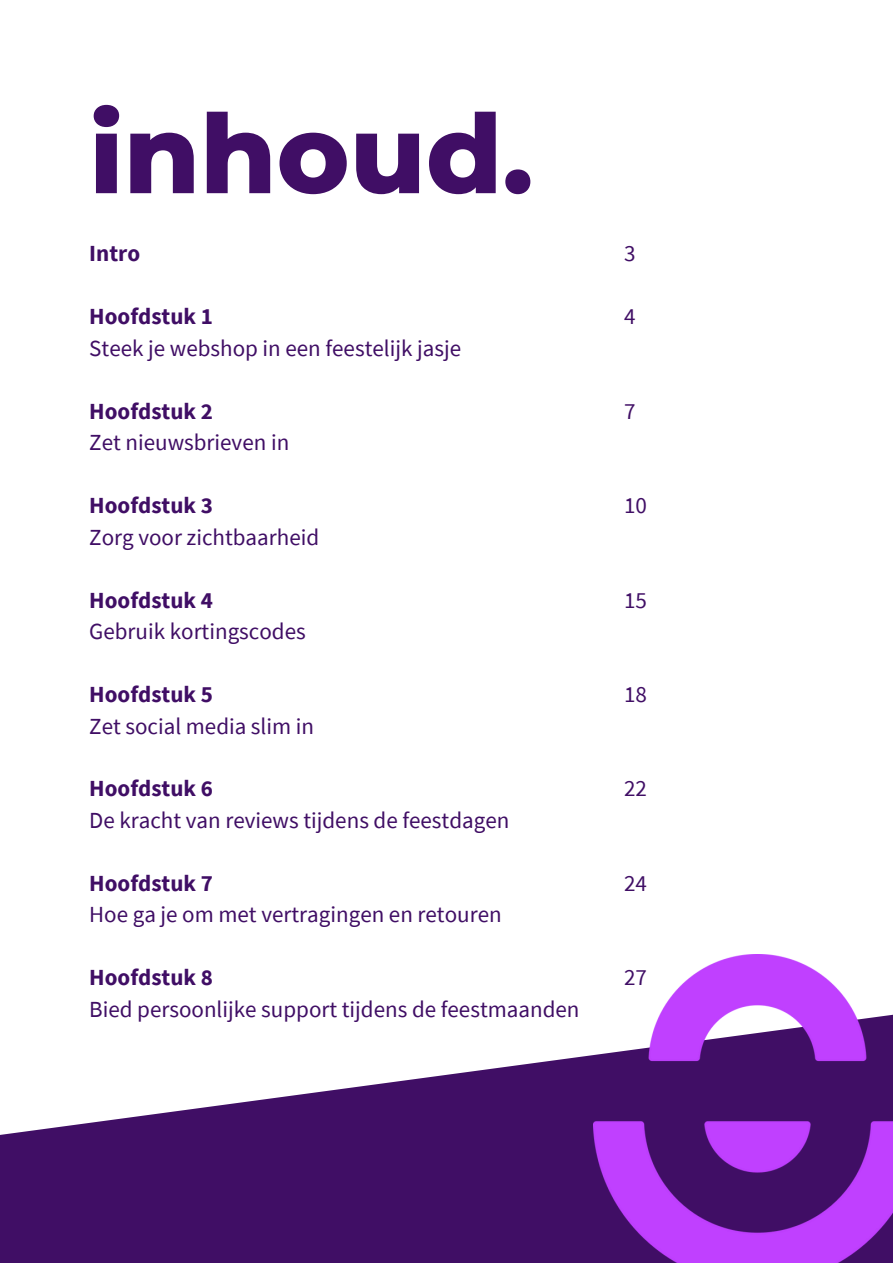
<style>
.page{position:relative;width:893px;height:1264px;background:#fff}
.page>*{position:absolute;margin:0;border:0;box-sizing:border-box;transform-origin:0 0}
.t1{font:800 109.8px "Montserrat";color:#400e65}
.t2{font:22.95px "Source Sans Pro";color:#400e65}
.t3{font:700 22.95px "Source Sans Pro";color:#400e65}
</style>
<div class="page">
<svg style="left:0;top:1055px;width:593px;height:207px;fill:#400e65"></svg>
<img style="left:593px;top:954px;width:299px;height:308px">
<p class="t1" style="left:89px;top:87px;width:445px">inhoud.</p>
<p class="t3" style="left:89px;top:238px;width:52px">Intro</p>
<p class="t3" style="left:89px;top:301px;width:125px">Hoofdstuk 1</p>
<p class="t2" style="left:89px;top:333px;width:373px">Steek je webshop in een feestelijk jasje</p>
<p class="t3" style="left:89px;top:396px;width:125px">Hoofdstuk 2</p>
<p class="t2" style="left:89px;top:427px;width:201px">Zet nieuwsbrieven in</p>
<p class="t3" style="left:89px;top:490px;width:125px">Hoofdstuk 3</p>
<p class="t2" style="left:89px;top:522px;width:231px">Zorg voor zichtbaarheid</p>
<p class="t3" style="left:89px;top:585px;width:125px">Hoofdstuk 4</p>
<p class="t2" style="left:89px;top:616px;width:218px">Gebruik kortingscodes</p>
<p class="t3" style="left:89px;top:679px;width:125px">Hoofdstuk 5</p>
<p class="t2" style="left:89px;top:711px;width:226px">Zet social media slim in</p>
<p class="t3" style="left:89px;top:774px;width:125px">Hoofdstuk 6</p>
<p class="t2" style="left:89px;top:805px;width:421px">De kracht van reviews tijdens de feestdagen</p>
<p class="t3" style="left:89px;top:868px;width:125px">Hoofdstuk 7</p>
<p class="t2" style="left:89px;top:899px;width:414px">Hoe ga je om met vertragingen en retouren</p>
<p class="t3" style="left:89px;top:962px;width:125px">Hoofdstuk 8</p>
<p class="t2" style="left:89px;top:994px;width:491px">Bied persoonlijke support tijdens de feestmaanden</p>
<p class="t2" style="left:624px;top:238px;width:13px">3</p>
<p class="t2" style="left:624px;top:301px;width:13px">4</p>
<p class="t2" style="left:624px;top:396px;width:13px">7</p>
<p class="t2" style="left:624px;top:490px;width:24px">10</p>
<p class="t2" style="left:624px;top:585px;width:24px">15</p>
<p class="t2" style="left:624px;top:679px;width:24px">18</p>
<p class="t2" style="left:624px;top:774px;width:24px">22</p>
<p class="t2" style="left:624px;top:868px;width:24px">24</p>
<p class="t2" style="left:624px;top:962px;width:24px">27</p>
</div>
